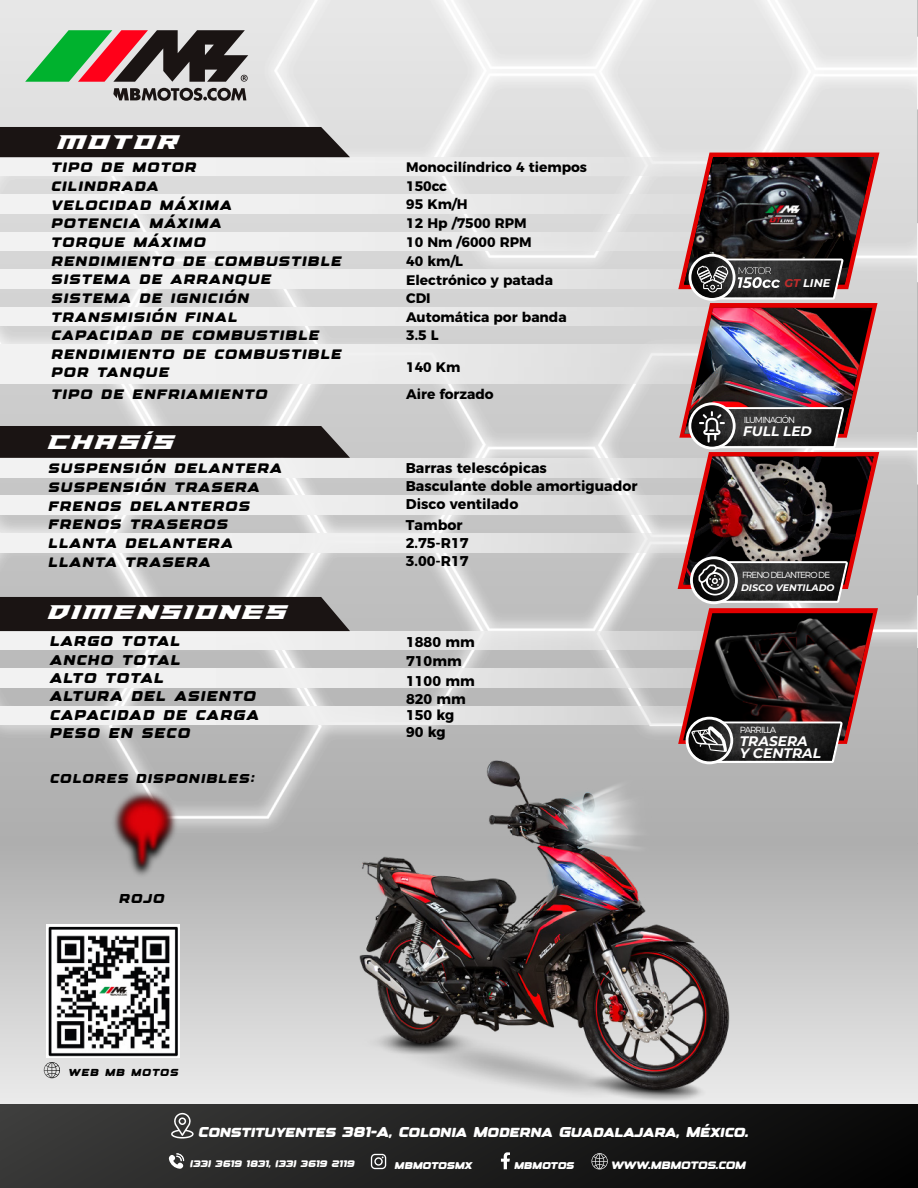
<style>
.page{position:relative;width:918px;height:1188px;background:#fff}
.page>*{position:absolute;margin:0;border:0;box-sizing:border-box;transform-origin:0 0}
.t1{font:21.45px "Paladins";letter-spacing:.1em;color:#fff}
.t2{font:14.25px "Designer";color:#fff}
.t3{font:700 14.1px/18px "Montserrat";color:#000}
.t4{font:14.1px/18.3px "Designer";letter-spacing:.1em;color:#000}
.t5{font:700 13.8px/18.8px "Montserrat";color:#000}
.t6{font:italic 700 13.8px/11.7px "Montserrat";color:#fff}
.t7{font:13.65px/18.6px "Designer";letter-spacing:.1em;color:#000}
.t8{font:italic 700 13.65px "Montserrat";color:#fff}
.t9{font:12.9px "Designer";letter-spacing:.1em;color:#000}
.t10{font:italic 700 11.25px "Montserrat";color:#fff}
.t11{font:10.8px "Designer";color:#fff}
.t12{font:10.2px "Designer";letter-spacing:.1em;color:#000}
.t13{font:9.45px "Designer";color:#fff}
.t14{font:italic 700 9.45px "Montserrat";color:#fff}
.t15{font:300 8.85px "Montserrat";letter-spacing:-.11em;color:#fff}
.s1{color:#c02c2c}
</style>
<div class="page">
<img style="left:0;top:0;width:918px;height:1105px">
<svg style="left:113px;top:88px;width:133px;height:13px"></svg>
<svg style="left:25px;top:30px;width:223px;height:52px"></svg>
<div style="left:0;top:157px;width:845px;height:19px;background:#efefef"></div>
<svg style="left:0;top:459px;width:672px;height:18px"></svg>
<svg style="left:0;top:631px;width:672px;height:19px"></svg>
<svg style="left:0;top:669px;width:672px;height:18px"></svg>
<svg style="left:0;top:706px;width:672px;height:19px"></svg>
<svg style="left:0;top:496px;width:672px;height:19px"></svg>
<svg style="left:0;top:533px;width:672px;height:19px"></svg>
<div style="left:0;top:195px;width:845px;height:18px;background:#eee"></div>
<svg style="left:0;top:232px;width:672px;height:19px"></svg>
<svg style="left:0;top:270px;width:672px;height:18px"></svg>
<svg style="left:0;top:307px;width:672px;height:19px"></svg>
<svg style="left:0;top:345px;width:672px;height:39px"></svg>
<div style="left:0;top:127px;width:350px;height:30px;background:#1a1413"></div>
<svg style="left:0;top:426px;width:350px;height:32px"></svg>
<div style="left:0;top:597px;width:350px;height:34px;background:#1a1413"></div>
<div style="left:0;top:1105px;width:918px;height:83px;background:linear-gradient(to right,#3b3b3a,#050505)"></div>
<svg style="left:592px;top:1153px;width:16px;height:16px"></svg>
<svg style="left:169px;top:1153px;width:15px;height:16px"></svg>
<svg style="left:171px;top:1112px;width:23px;height:27px"></svg>
<svg style="left:501px;top:1152px;width:9px;height:17px"></svg>
<svg style="left:371px;top:1154px;width:15px;height:15px"></svg>
<img style="left:46px;top:925px;width:133px;height:133px">
<svg style="left:44px;top:1062px;width:16px;height:16px"></svg>
<img style="left:103px;top:783px;width:85px;height:99px">
<img style="left:359px;top:746px;width:406px;height:358px">
<img style="left:672px;top:146px;width:213px;height:618px">
<h1 class="t1" style="left:54px;top:131px;width:123px">MOTOR</h1>
<p class="t7" style="left:52px;top:158px;width:291px">TIPO DE MOTOR<br>CILINDRADA<br>VELOCIDAD MÁXIMA<br>POTENCIA MÁXIMA<br>TORQUE MÁXIMO<br>RENDIMIENTO DE COMBUSTIBLE<br>SISTEMA DE ARRANQUE<br>SISTEMA DE IGNICIÓN<br>TRANSMISIÓN FINAL<br>CAPACIDAD DE COMBUSTIBLE<br>RENDIMIENTO DE COMBUSTIBLE<br>POR TANQUE</p>
<p class="t7" style="left:52px;top:385px;width:218px">TIPO DE ENFRIAMIENTO</p>
<h1 class="t1" style="left:45px;top:432px;width:128px">CHASÍS</h1>
<p class="t7" style="left:49px;top:459px;width:235px">SUSPENSIÓN DELANTERA<br>SUSPENSIÓN TRASERA<br>FRENOS DELANTEROS<br>FRENOS TRASEROS<br>LLANTA DELANTERA<br>LLANTA TRASERA</p>
<p class="t5" style="left:406px;top:156px;width:182px">Monocilíndrico 4 tiempos<br>150cc<br>95 Km/H<br>12 Hp /7500 RPM<br>10 Nm /6000 RPM<br>40 km/L<br>Electrónico y patada<br>CDI<br>Automática por banda<br>3.5 L</p>
<p class="t5" style="left:406px;top:353px;width:89px;line-height:26.2px">140 Km<br>Aire forzado</p>
<p class="t3" style="left:406px;top:458px;width:233px">Barras telescópicas<br>Basculante doble amortiguador<br>Disco ventilado</p>
<p class="t3" style="left:406px;top:515px;width:64px">Tambor<br>2.75-R17<br>3.00-R17</p>
<h1 class="t1" style="left:45px;top:601px;width:240px">DIMENSIONES</h1>
<p class="t4" style="left:50px;top:632px;width:210px">LARGO TOTAL<br>ANCHO TOTAL<br>ALTO TOTAL<br>ALTURA DEL ASIENTO<br>CAPACIDAD DE CARGA<br>PESO EN SECO</p>
<p class="t3" style="left:406px;top:631px;width:70px;line-height:19.4px">1880 mm<br>710mm<br>1100 mm</p>
<p class="t3" style="left:406px;top:689px;width:61px;line-height:16.6px">820 mm<br>150 kg<br>90 kg</p>
<p class="t9" style="left:50px;top:769px;width:206px">COLORES DISPONIBLES:</p>
<p class="t9" style="left:119px;top:889px;width:47px">ROJO</p>
<p class="t12" style="left:69px;top:1066px;width:111px">WEB MB MOTOS</p>
<p class="t10" style="left:784px;top:276px;width:47px"><span class="s1">GT</span> LINE</p>
<p class="t15" style="left:744px;top:413px;width:53px">ILUMINACIÓN</p>
<p class="t8" style="left:743px;top:422px;width:70px">FULL LED</p>
<p class="t15" style="left:742px;top:568px;width:89px">FRENO DELANTERO DE</p>
<p class="t14" style="left:741px;top:581px;width:95px">DISCO VENTILADO</p>
<p class="t15" style="left:740px;top:723px;width:38px">PARRILLA</p>
<p class="t6" style="left:740px;top:735px;width:83px">TRASERA<br>Y CENTRAL</p>
<p class="t2" style="left:199px;top:1122px;width:552px">Constituyentes 381-A, Colonia Moderna Guadalajara, México.</p>
<p class="t11" style="left:395px;top:1158px;width:79px">mbmotosmx</p>
<p class="t11" style="left:514px;top:1158px;width:62px">mbmotos</p>
<p class="t11" style="left:611px;top:1158px;width:136px">WWW.MBMOTOS.COM</p>
<p class="t13" style="left:190px;top:1157px;width:166px">(33) 3619 1831, (33) 3619 2119</p>
</div>
